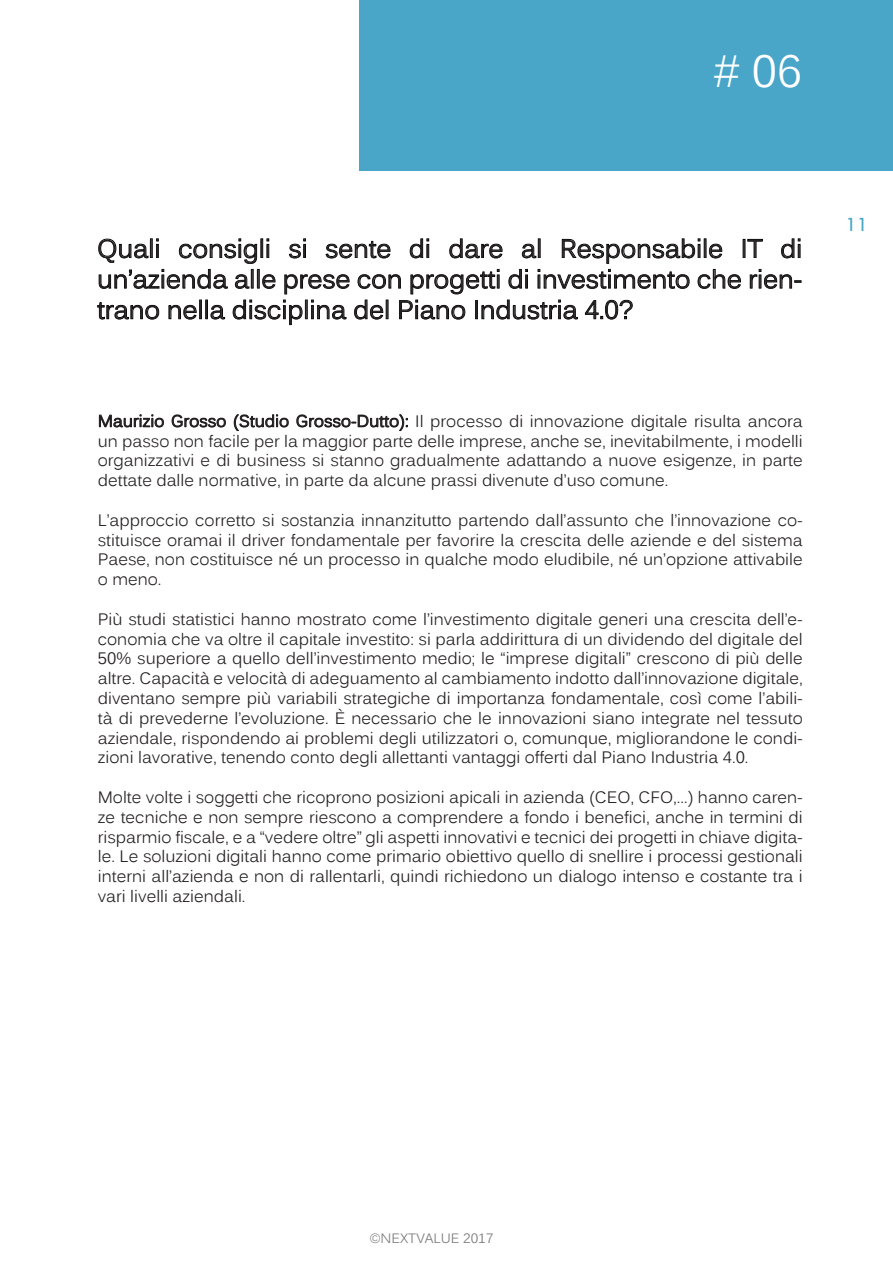
<style>
.page{position:relative;width:893px;height:1263px;background:#fff}
.page>*{position:absolute;margin:0;border:0;box-sizing:border-box;transform-origin:0 0}
.t1{font:45px "Kalinga";color:#fff}
.Stile_di_paragrafo_1{font:25.5px/30.6px "Kalinga";color:#231f20;text-align:justify}
.t2{font:21px "Tw Cen";color:#49a6c8}
.t3{font:16.5px/19.8px "Kalinga";color:#231f20;text-align:justify}
.t4{font:13.5px "Kalinga";color:#7b7c7e}
</style>
<div class="page">
<div style="left:359px;top:0;width:534px;height:170px;background:#49a6c8"></div>
<svg style="left:99px;top:414px;width:65px;height:14px"></svg>
<svg style="left:171px;top:414px;width:55px;height:14px"></svg>
<svg style="left:234px;top:414px;width:55px;height:18px"></svg>
<svg style="left:296px;top:414px;width:112px;height:17px"></svg>
<svg style="left:97px;top:238px;width:704px;height:87px"></svg>
<p class="t1" style="left:713px;top:42px;width:90px"># 06</p>
<p class="Stile_di_paragrafo_1" style="left:97px;top:234px;width:706px">Quali consigli si sente di dare al Responsabile IT di un’azienda alle prese con progetti di investimento che rien&shy;trano nella disciplina del Piano Industria 4.0?</p>
<p class="t3" style="left:98px;top:411px;width:706px">Maurizio Grosso (Studio Grosso-Dutto): Il processo di innovazione digitale risulta ancora un passo non facile per la maggior parte delle imprese, anche se, inevitabilmente, i modelli organizzativi e di business si stanno gradualmente adattando a nuove esigenze, in parte dettate dalle normative, in parte da alcune prassi divenute d’uso comune.</p>
<p class="t3" style="left:98px;top:510px;width:706px">L’approccio corretto si sostanzia innanzitutto partendo dall’assunto che l’innovazione co&shy;stituisce oramai il driver fondamentale per favorire la crescita delle aziende e del sistema Paese, non costituisce né un processo in qualche modo eludibile, né un’opzione attivabile o meno.</p>
<p class="t3" style="left:98px;top:609px;width:706px">Più studi statistici hanno mostrato come l’investimento digitale generi una crescita dell’e&shy;conomia che va oltre il capitale investito: si parla addirittura di un dividendo del digitale del 50% superiore a quello dell’investimento medio; le “imprese digitali” crescono di più delle altre. Capacità e velocità di adeguamento al cambiamento indotto dall’innovazione digitale, diventano sempre più variabili strategiche di importanza fondamentale, così come l’abili&shy;tà di prevederne l’evoluzione. È necessario che le innovazioni siano integrate nel tessuto aziendale, rispondendo ai problemi degli utilizzatori o, comunque, migliorandone le condi&shy;zioni lavorative, tenendo conto degli allettanti vantaggi offerti dal Piano Industria 4.0.</p>
<p class="t3" style="left:98px;top:788px;width:706px">Molte volte i soggetti che ricoprono posizioni apicali in azienda (CEO, CFO,…) hanno caren&shy;ze tecniche e non sempre riescono a comprendere a fondo i benefici, anche in termini di risparmio fiscale, e a “vedere oltre” gli aspetti innovativi e tecnici dei progetti in chiave digita&shy;le. Le soluzioni digitali hanno come primario obiettivo quello di snellire i processi gestionali interni all’azienda e non di rallentarli, quindi richiedono un dialogo intenso e costante tra i vari livelli aziendali.</p>
<p class="t2" style="left:845px;top:212px;width:25px">11</p>
<p class="t4" style="left:370px;top:1229px;width:125px">©NEXTVALUE 2017</p>
</div>
